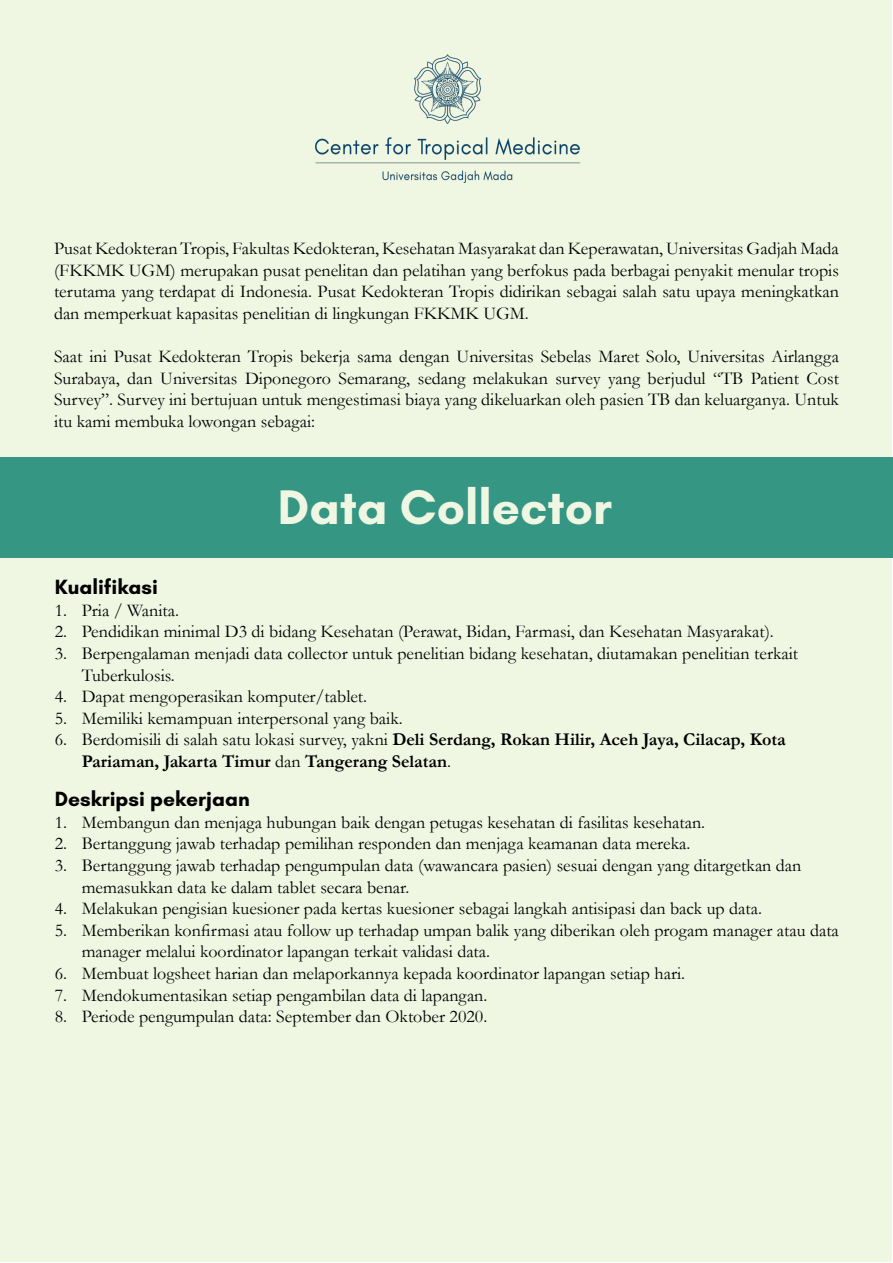
<style>
.page{position:relative;width:893px;height:1263px;background:#fff}
.page>*{position:absolute;margin:0;border:0;box-sizing:border-box;transform-origin:0 0}
.t1{font:700 49.5px "Glacial Indifference";color:#eff6e2}
.t2{font:700 21px "Glacial Indifference";color:#000}
.t3{font:18px/21.6px "Garamond";color:#000}
.t4{font:700 18px/21.6px "Garamond";color:#000}
.s1{font-weight:400}
</style>
<div class="page">
<div style="left:1px;top:0;width:891px;height:1261px;background:#eff6e2"></div>
<img style="left:315px;top:54px;width:265px;height:129px">
<div style="left:0;top:457px;width:892px;height:101px;background:#349683"></div>
<p class="t3" style="left:54px;top:237px;width:786px;text-align:justify">Pusat Kedokteran Tropis, Fakultas Kedokteran, Kesehatan Masyarakat dan Keperawatan, Universitas Gadjah Mada (FKKMK UGM) merupakan pusat penelitan dan pelatihan yang berfokus pada berbagai penyakit menular tropis terutama yang terdapat di Indonesia. Pusat Kedokteran Tropis didirikan sebagai salah satu upaya meningkatkan dan memperkuat kapasitas penelitian di lingkungan FKKMK UGM.</p>
<p class="t3" style="left:54px;top:345px;width:786px;text-align:justify">Saat ini Pusat Kedokteran Tropis bekerja sama dengan Universitas Sebelas Maret Solo, Universitas Airlangga Surabaya, dan Universitas Diponegoro Semarang, sedang melakukan survey yang berjudul “TB Patient Cost Survey”. Survey ini bertujuan untuk mengestimasi biaya yang dikeluarkan oleh pasien TB dan keluarganya. Untuk itu kami membuka lowongan sebagai:</p>
<p class="t1" style="left:278px;top:476px;width:335px">Data Collector</p>
<p class="t2" style="left:55px;top:574px;width:105px">Kualifikasi</p>
<p class="t3" style="left:55px;top:599px;width:126px">1. Pria / Wanita.</p>
<p class="t3" style="left:55px;top:620px;width:721px">2. Pendidikan minimal D3 di bidang Kesehatan (Perawat, Bidan, Farmasi, dan Kesehatan Masyarakat).</p>
<p class="t3" style="left:82px;top:642px;width:718px;text-indent:-27px">3. Berpengalaman menjadi data collector untuk penelitian bidang kesehatan, diutamakan penelitian terkait<br>Tuberkulosis.</p>
<p class="t3" style="left:55px;top:685px;width:314px">4. Dapat mengoperasikan komputer/tablet.</p>
<p class="t3" style="left:55px;top:707px;width:349px">5. Memiliki kemampuan interpersonal yang baik.</p>
<p class="t4" style="left:82px;top:729px;width:706px;text-indent:-27px"><span class="s1">6. Berdomisili di salah satu lokasi survey, yakni</span> Deli Serdang, Rokan Hilir, Aceh Jaya, Cilacap, Kota<br>Pariaman, Jakarta Timur <span class="s1">dan</span> Tangerang Selatan<span class="s1">.</span></p>
<p class="t2" style="left:55px;top:786px;width:196px">Deskripsi pekerjaan</p>
<p class="t3" style="left:55px;top:811px;width:652px">1. Membangun dan menjaga hubungan baik dengan petugas kesehatan di fasilitas kesehatan.</p>
<p class="t3" style="left:55px;top:832px;width:637px">2. Bertanggung jawab terhadap pemilihan responden dan menjaga keamanan data mereka.</p>
<p class="t3" style="left:82px;top:854px;width:721px;text-indent:-27px">3. Bertanggung jawab terhadap pengumpulan data (wawancara pasien) sesuai dengan yang ditargetkan dan memasukkan data ke dalam tablet secara benar.</p>
<p class="t3" style="left:55px;top:897px;width:709px">4. Melakukan pengisian kuesioner pada kertas kuesioner sebagai langkah antisipasi dan back up data.</p>
<p class="t3" style="left:82px;top:919px;width:759px;text-indent:-27px">5. Memberikan konfirmasi atau follow up terhadap umpan balik yang diberikan oleh progam manager atau data manager melalui koordinator lapangan terkait validasi data.</p>
<p class="t3" style="left:55px;top:962px;width:632px">6. Membuat logsheet harian dan melaporkannya kepada koordinator lapangan setiap hari.</p>
<p class="t3" style="left:55px;top:984px;width:434px">7. Mendokumentasikan setiap pengambilan data di lapangan.</p>
<p class="t3" style="left:55px;top:1005px;width:434px">8. Periode pengumpulan data: September dan Oktober 2020.</p>
</div>
